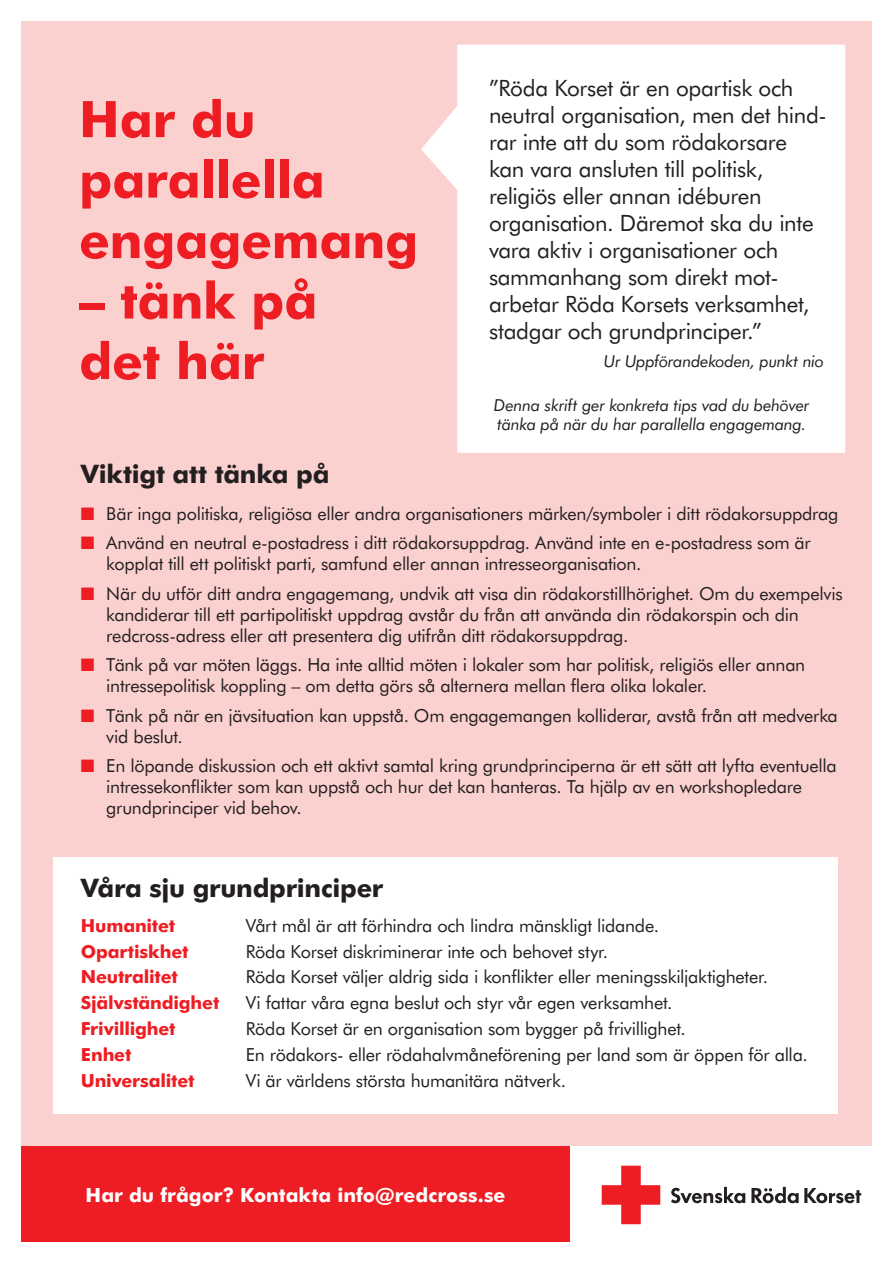
<style>
.page{position:relative;width:893px;height:1263px;background:#fff}
.page>*{position:absolute;margin:0;border:0;box-sizing:border-box;transform-origin:0 0}
.t1{font:700 50.4px/60.4px "Futura BT";letter-spacing:-.005em;color:#ee1d23}
.Rubbe{font:700 25.5px "Futura BT";letter-spacing:-.01em;color:#231f20}
.t2{font:22.5px/27px "Futura BT";letter-spacing:-.015em;color:#231f20}
.t3{font:700 19.5px "Futura BT";color:#fff}
.t4{font:18px/21px "Futura BT";letter-spacing:-.015em;color:#231f20}
.t5{font:700 18px "Futura BT";letter-spacing:-.01em;color:#ee1d23}
.t6{font:italic 16.5px/19.8px "Futura BT";letter-spacing:-.015em;color:#231f20}
.s1{color:#ee1d23}
</style>
<div class="page">
<div style="left:21px;top:21px;width:851px;height:1125px;background:#fbd1d0"></div>
<svg style="left:421px;top:45px;width:424px;height:408px;background:#fefbfb"></svg>
<div style="left:21px;top:1146px;width:549px;height:96px;background:#ee1d23"></div>
<svg style="left:602px;top:1166px;width:58px;height:58px"></svg>
<svg style="left:751px;top:1187px;width:110px;height:16px"></svg>
<svg style="left:671px;top:1187px;width:74px;height:16px"></svg>
<div style="left:54px;top:857px;width:784px;height:256px;background:#fff"></div>
<p class="t1" style="left:79px;top:89px;width:341px">Har du parallella engagemang</p>
<p class="t1" style="left:79px;top:270px;width:240px">– tänk på det här</p>
<p class="t2" style="left:489px;top:74px;width:339px">”Röda Korset är en opartisk och neutral organisation, men det hind&shy;rar inte att du som rödakorsare kan vara ansluten till politisk, religiös eller annan idéburen organisation. Däremot ska du inte vara aktiv i organisationer och sammanhang som direkt mot&shy;arbetar Röda Korsets verksamhet, stadgar och grundprinciper.”</p>
<p class="t6" style="left:604px;top:351px;width:222px">Ur Uppförandekoden, punkt nio</p>
<p class="t6" style="left:494px;top:395px;width:317px">Denna skrift ger konkreta tips vad du behöver tänka på när du har parallella engagemang.</p>
<p class="Rubbe" style="left:81px;top:458px;width:250px">Viktigt att tänka på</p>
<p class="t4" style="left:81px;top:503px;width:759px"><span class="s1">■</span> Bär inga politiska, religiösa eller andra organisationers märken/symboler i ditt rödakorsuppdrag</p>
<p class="t4" style="left:106px;top:532px;width:706px;text-indent:-26px"><span class="s1">■</span> Använd en neutral e-postadress i ditt rödakorsuppdrag. Använd inte en e-postadress som är kopplat till ett politiskt parti, samfund eller annan intresseorganisation.</p>
<p class="t4" style="left:106px;top:583px;width:738px;text-indent:-26px"><span class="s1">■</span> När du utför ditt andra engagemang, undvik att visa din rödakorstillhörighet. Om du exempelvis kandiderar till ett partipolitiskt uppdrag avstår du från att använda din rödakorspin och din redcross-adress eller att presentera dig utifrån ditt rödakorsuppdrag.</p>
<p class="t4" style="left:106px;top:654px;width:700px;text-indent:-26px"><span class="s1">■</span> Tänk på var möten läggs. Ha inte alltid möten i lokaler som har politisk, religiös eller annan intressepolitisk koppling – om detta görs så alternera mellan flera olika lokaler.</p>
<p class="t4" style="left:106px;top:705px;width:733px;text-indent:-26px"><span class="s1">■</span> Tänk på när en jävsituation kan uppstå. Om engagemangen kolliderar, avstå från att medverka vid beslut.</p>
<p class="t4" style="left:106px;top:755px;width:732px;text-indent:-26px"><span class="s1">■</span> En löpande diskussion och ett aktivt samtal kring grundprinciperna är ett sätt att lyfta eventuella intressekonflikter som kan uppstå och hur det kan hanteras. Ta hjälp av en workshopledare grundprinciper vid behov.</p>
<p class="Rubbe" style="left:81px;top:873px;width:304px">Våra sju grundprinciper</p>
<p class="t5" style="left:81px;top:914px;width:96px">Humanitet</p>
<p class="t4" style="left:246px;top:915px;width:415px">Vårt mål är att förhindra och lindra mänskligt lidande.</p>
<p class="t5" style="left:81px;top:940px;width:109px">Opartiskhet</p>
<p class="t4" style="left:246px;top:940px;width:364px">Röda Korset diskriminerar inte och behovet styr.</p>
<p class="t5" style="left:81px;top:966px;width:98px">Neutralitet</p>
<p class="t4" style="left:246px;top:966px;width:524px">Röda Korset väljer aldrig sida i konflikter eller meningsskiljaktigheter.</p>
<p class="t5" style="left:81px;top:992px;width:140px">Självständighet</p>
<p class="t4" style="left:246px;top:992px;width:428px">Vi fattar våra egna beslut och styr vår egen verksamhet.</p>
<p class="t5" style="left:81px;top:1018px;width:96px">Frivillighet</p>
<p class="t4" style="left:246px;top:1018px;width:441px">Röda Korset är en organisation som bygger på frivillighet.</p>
<p class="t5" style="left:81px;top:1043px;width:52px">Enhet</p>
<p class="t4" style="left:246px;top:1044px;width:563px">En rödakors- eller rödahalvmåneförening per land som är öppen för alla.</p>
<p class="t5" style="left:81px;top:1069px;width:115px">Universalitet</p>
<p class="t4" style="left:246px;top:1070px;width:322px">Vi är världens största humanitära nätverk.</p>
<p class="t3" style="left:86px;top:1183px;width:421px">Har du frågor? Kontakta info@redcross.se</p>
</div>
